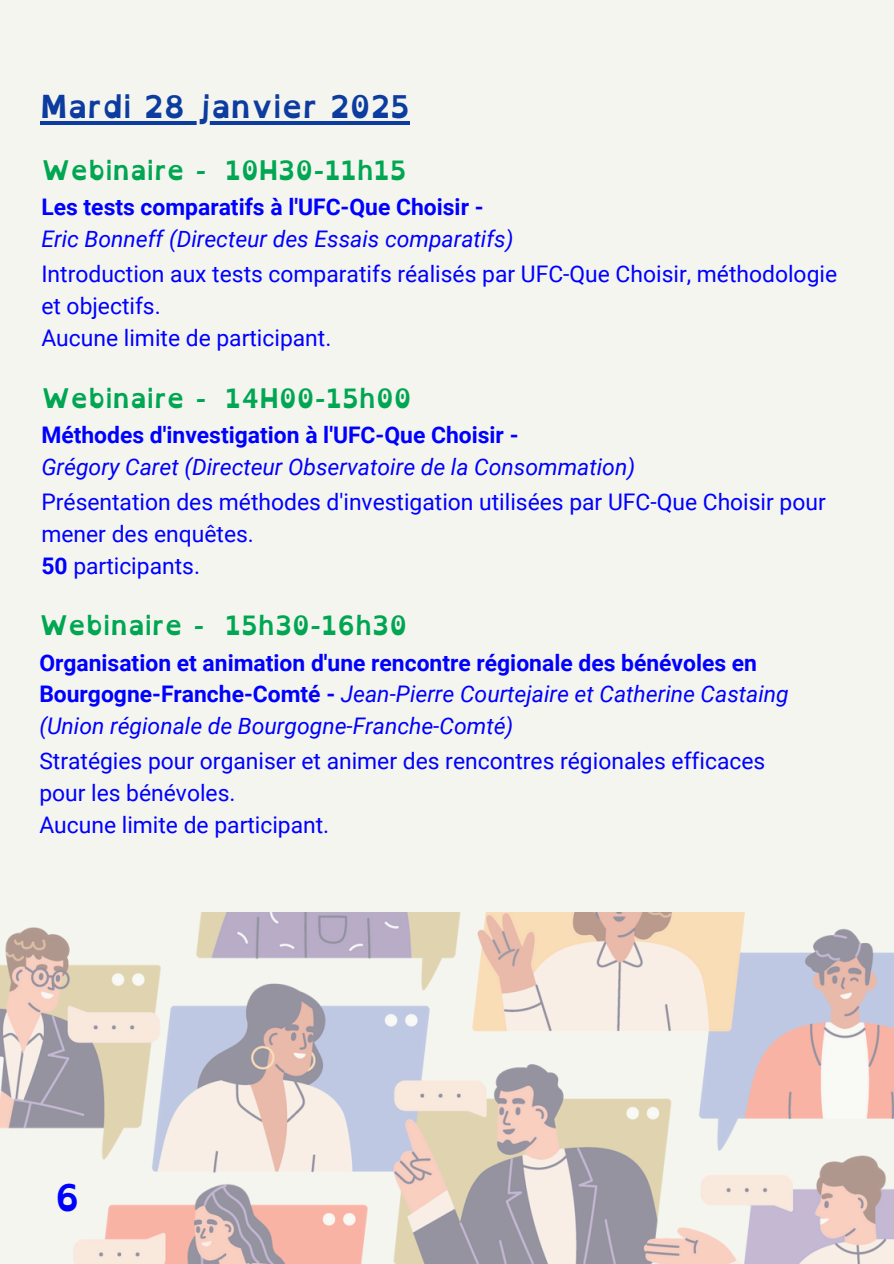
<style>
.page{position:relative;width:894px;height:1264px;background:#fff}
.page>*{position:absolute;margin:0;border:0;box-sizing:border-box;transform-origin:0 0}
.t1{font:700 37.5px "Open Dyslexic";color:#00f}
.t2{font:700 31.8px "Open Dyslexic";color:#0c3c9f}
.t3{font:700 27.15px "Open Dyslexic";color:#00a651}
.t4{font:22.8px/31.8px "Roboto";color:#00f}
.t5{font:700 22.8px/31.8px "Roboto";color:#00f}
.t6{font:italic 22.8px "Roboto";color:#00f}
.s1{font-weight:700}
.s2{font-weight:400;font-style:italic}
</style>
<div class="page">
<div style="left:0;top:0;width:893px;height:1263px;background:#f5f5ef"></div>
<hr style="left:40px;top:121px;width:370px;height:3px;background:#0c3c9f">
<img style="left:0;top:912px;width:893px;height:351px">
<h4 class="t2" style="left:40px;top:78px;width:371px">Mardi 28 janvier 2025</h4>
<p class="t3" style="left:41px;top:146px;width:167px">Webinaire -</p>
<h4 class="t3" style="left:225px;top:146px;width:183px">10H30-11h15</h4>
<p class="t5" style="left:41px;top:191px;width:443px">Les tests comparatifs à l'UFC-Que Choisir -</p>
<h4 class="t6" style="left:41px;top:226px;width:473px">Eric Bonneff (Directeur des Essais comparatifs)</h4>
<p class="t4" style="left:41px;top:258px;width:797px">Introduction aux tests comparatifs réalisés par UFC-Que Choisir, méthodologie et objectifs.</p>
<p class="t4" style="left:41px;top:322px;width:291px">Aucune limite de participant.</p>
<p class="t3" style="left:41px;top:374px;width:167px">Webinaire -</p>
<h2 class="t3" style="left:225px;top:374px;width:188px">14H00-15h00</h2>
<p class="t5" style="left:41px;top:419px;width:478px">Méthodes d'investigation à l'UFC-Que Choisir -</p>
<h2 class="t6" style="left:41px;top:453px;width:595px">Grégory Caret (Directeur Observatoire de la Consommation)</h2>
<h3 class="t4" style="left:41px;top:486px;width:785px">Présentation des méthodes d'investigation utilisées par UFC-Que Choisir pour mener des enquêtes.</h3>
<h3 class="t4" style="left:41px;top:550px;width:160px"><span class="s1">50</span> participants.</h3>
<p class="t3" style="left:39px;top:601px;width:167px">Webinaire -</p>
<p class="t3" style="left:225px;top:601px;width:183px">15h30-16h30</p>
<h4 class="t5" style="left:39px;top:647px;width:750px">Organisation et animation d'une rencontre régionale des bénévoles en<br>Bourgogne-Franche-Comté - <span class="s2">Jean-Pierre Courtejaire et Catherine Castaing (Union régionale de Bourgogne-Franche-Comté)</span></h4>
<p class="t4" style="left:39px;top:745px;width:727px">Stratégies pour organiser et animer des rencontres régionales efficaces pour les bénévoles.<br>Aucune limite de participant.</p>
<h1 class="t1" style="left:55px;top:1164px;width:26px">6</h1>
</div>
